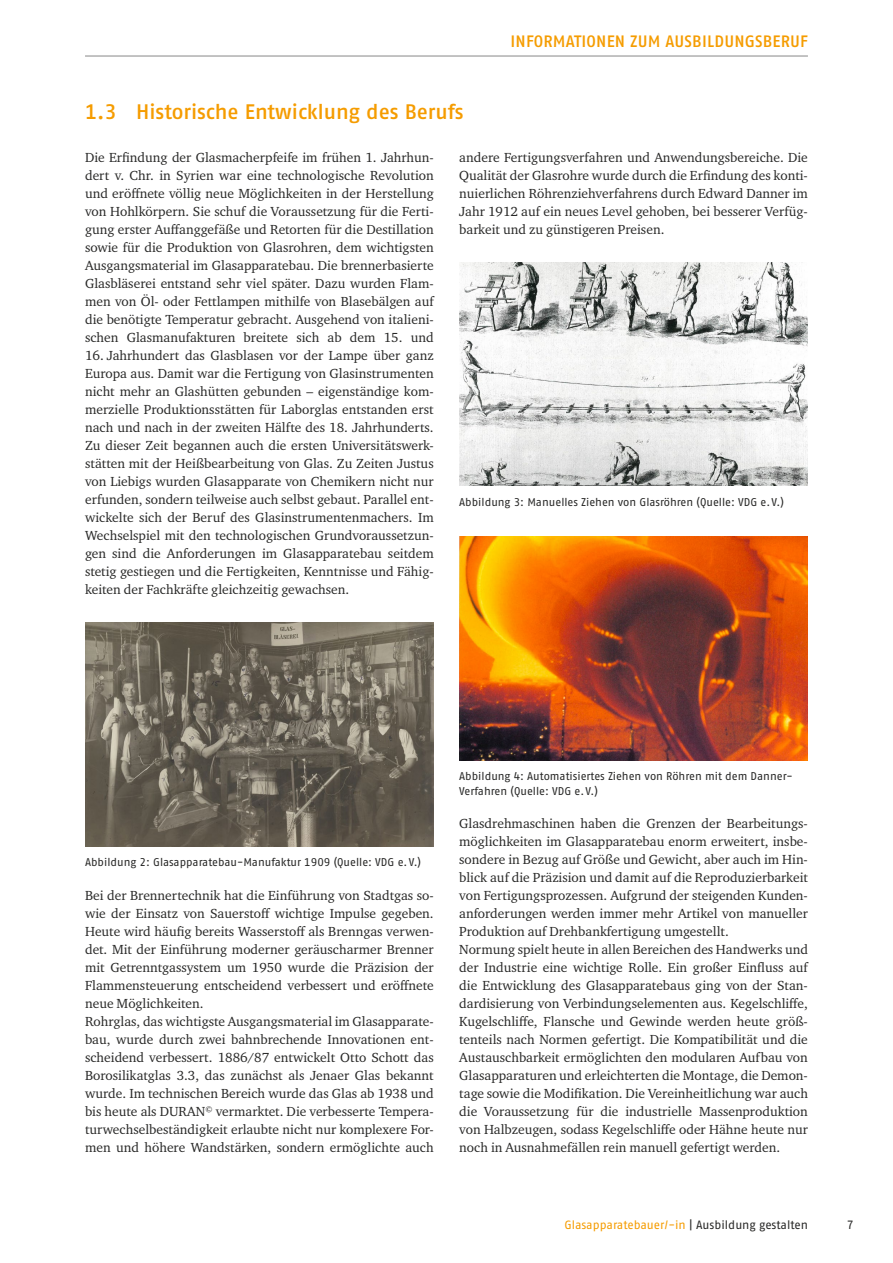
<style>
.page{position:relative;width:893px;height:1263px;background:#fff}
.page>*{position:absolute;margin:0;border:0;box-sizing:border-box;transform-origin:0 0}
.Ueberschriften_Head_2_spread{font:500 21px "Fago Pro";letter-spacing:-.005em;color:#f59c00}
.t1{font:500 16.5px "Fago Pro";letter-spacing:.01em;color:#f59c00}
.Fliesstext_gesamt_basic{font:13.5px/18px "Charter ITC Pro";color:#282827;text-align:justify}
.t2{font:12px "Fago Pro";letter-spacing:-.005em;color:#f59c00}
.t3{font:12px "Fago Pro";color:#282827}
.Ueberschriften_Head_figure{font:11.25px/15px "Fago Pro";color:#282827}
.s1{color:#282827}
</style>
<div class="page">
<hr style="left:85px;top:56px;width:723px;height:1px;background:#878787">
<img style="left:85px;top:623px;width:349px;height:223px">
<img style="left:459px;top:263px;width:349px;height:223px">
<img style="left:459px;top:537px;width:349px;height:223px">
<p class="t1" style="left:511px;top:31px;width:299px">INFORMATIONEN ZUM AUSBILDUNGSBERUF</p>
<h2 class="Ueberschriften_Head_2_spread" style="left:85px;top:99px;width:380px">1.3 Historische Entwicklung des Berufs</h2>
<p class="Fliesstext_gesamt_basic" style="left:85px;top:148px;width:350px">Die Erfindung der Glasmacherpfeife im frühen 1. Jahrhun&shy;dert v. Chr. in Syrien war eine technologische Revolution und eröffnete völlig neue Möglichkeiten in der Herstellung von Hohlkörpern. Sie schuf die Voraussetzung für die Ferti&shy;gung erster Auffanggefäße und Retorten für die Destillation sowie für die Produktion von Glasrohren, dem wichtigsten Ausgangsmaterial im Glasapparatebau. Die brennerbasierte Glasbläserei entstand sehr viel später. Dazu wurden Flam&shy;men von Öl- oder Fettlampen mithilfe von Blasebälgen auf die benötigte Temperatur gebracht. Ausgehend von italieni&shy;schen Glasmanufakturen breitete sich ab dem 15. und</p>
<p class="Fliesstext_gesamt_basic" style="left:85px;top:346px;width:350px">16. Jahrhundert das Glasblasen vor der Lampe über ganz Europa aus. Damit war die Fertigung von Glasinstrumenten nicht mehr an Glashütten gebunden – eigenständige kom&shy;merzielle Produktionsstätten für Laborglas entstanden erst nach und nach in der zweiten Hälfte des 18. Jahrhunderts.<br>Zu dieser Zeit begannen auch die ersten Universitätswerk&shy;stätten mit der Heißbearbeitung von Glas. Zu Zeiten Justus von Liebigs wurden Glasapparate von Chemikern nicht nur erfunden, sondern teilweise auch selbst gebaut. Parallel ent&shy;wickelte sich der Beruf des Glasinstrumentenmachers. Im Wechselspiel mit den technologischen Grundvoraussetzun&shy;gen sind die Anforderungen im Glasapparatebau seitdem stetig gestiegen und die Fertigkeiten, Kenntnisse und Fähig&shy;keiten der Fachkräfte gleichzeitig gewachsen.</p>
<p class="Fliesstext_gesamt_basic" style="left:459px;top:148px;width:350px">andere Fertigungsverfahren und Anwendungsbereiche. Die Qualität der Glasrohre wurde durch die Erfindung des konti&shy;nuierlichen Röhrenziehverfahrens durch Edward Danner im Jahr 1912 auf ein neues Level gehoben, bei besserer Verfüg&shy;barkeit und zu günstigeren Preisen.</p>
<p class="Ueberschriften_Head_figure" style="left:459px;top:495px;width:326px">Abbildung 3: Manuelles Ziehen von Glasröhren (Quelle: VDG e.V.)</p>
<p class="Ueberschriften_Head_figure" style="left:85px;top:855px;width:338px">Abbildung 2: Glasapparatebau-Manufaktur 1909 (Quelle: VDG e.V.)</p>
<p class="Fliesstext_gesamt_basic" style="left:85px;top:886px;width:350px">Bei der Brennertechnik hat die Einführung von Stadtgas so&shy;wie der Einsatz von Sauerstoff wichtige Impulse gegeben.<br>Heute wird häufig bereits Wasserstoff als Brenngas verwen&shy;det. Mit der Einführung moderner geräuscharmer Brenner mit Getrenntgassystem um 1950 wurde die Präzision der Flammensteuerung entscheidend verbessert und eröffnete neue Möglichkeiten.</p>
<p class="Fliesstext_gesamt_basic" style="left:85px;top:1012px;width:350px">Rohrglas, das wichtigste Ausgangsmaterial im Glasapparate&shy;bau, wurde durch zwei bahnbrechende Innovationen ent&shy;scheidend verbessert. 1886/87 entwickelt Otto Schott das Borosilikatglas 3.3, das zunächst als Jenaer Glas bekannt wurde. Im technischen Bereich wurde das Glas ab 1938 und bis heute als DURAN<sup>©</sup> vermarktet. Die verbesserte Tempera&shy;turwechselbeständigkeit erlaubte nicht nur komplexere For&shy;men und höhere Wandstärken, sondern ermöglichte auch</p>
<p class="Ueberschriften_Head_figure" style="left:459px;top:769px;width:335px">Abbildung 4: Automatisiertes Ziehen von Röhren mit dem Danner-<br>Verfahren (Quelle: VDG e.V.)</p>
<p class="Fliesstext_gesamt_basic" style="left:459px;top:814px;width:350px">Glasdrehmaschinen haben die Grenzen der Bearbeitungs&shy;möglichkeiten im Glasapparatebau enorm erweitert, insbe&shy;sondere in Bezug auf Größe und Gewicht, aber auch im Hin&shy;blick auf die Präzision und damit auf die Reproduzierbarkeit von Fertigungsprozessen. Aufgrund der steigenden Kunden&shy;anforderungen werden immer mehr Artikel von manueller Produktion auf Drehbankfertigung umgestellt.</p>
<p class="Fliesstext_gesamt_basic" style="left:459px;top:940px;width:350px">Normung spielt heute in allen Bereichen des Handwerks und der Industrie eine wichtige Rolle. Ein großer Einfluss auf die Entwicklung des Glasapparatebaus ging von der Stan&shy;dardisierung von Verbindungselementen aus. Kegelschliffe, Kugelschliffe, Flansche und Gewinde werden heute größ&shy;tenteils nach Normen gefertigt. Die Kompatibilität und die Austauschbarkeit ermöglichten den modularen Aufbau von Glasapparaturen und erleichterten die Montage, die Demon&shy;tage sowie die Modifikation. Die Vereinheitlichung war auch die Voraussetzung für die industrielle Massenproduktion von Halbzeugen, sodass Kegelschliffe oder Hähne heute nur noch in Ausnahmefällen rein manuell gefertigt werden.</p>
<p class="t2" style="left:564px;top:1218px;width:245px">Glasapparatebauer/-in <span class="s1">| Ausbildung gestalten</span></p>
<p class="t3" style="left:847px;top:1218px;width:8px">7</p>
</div>
